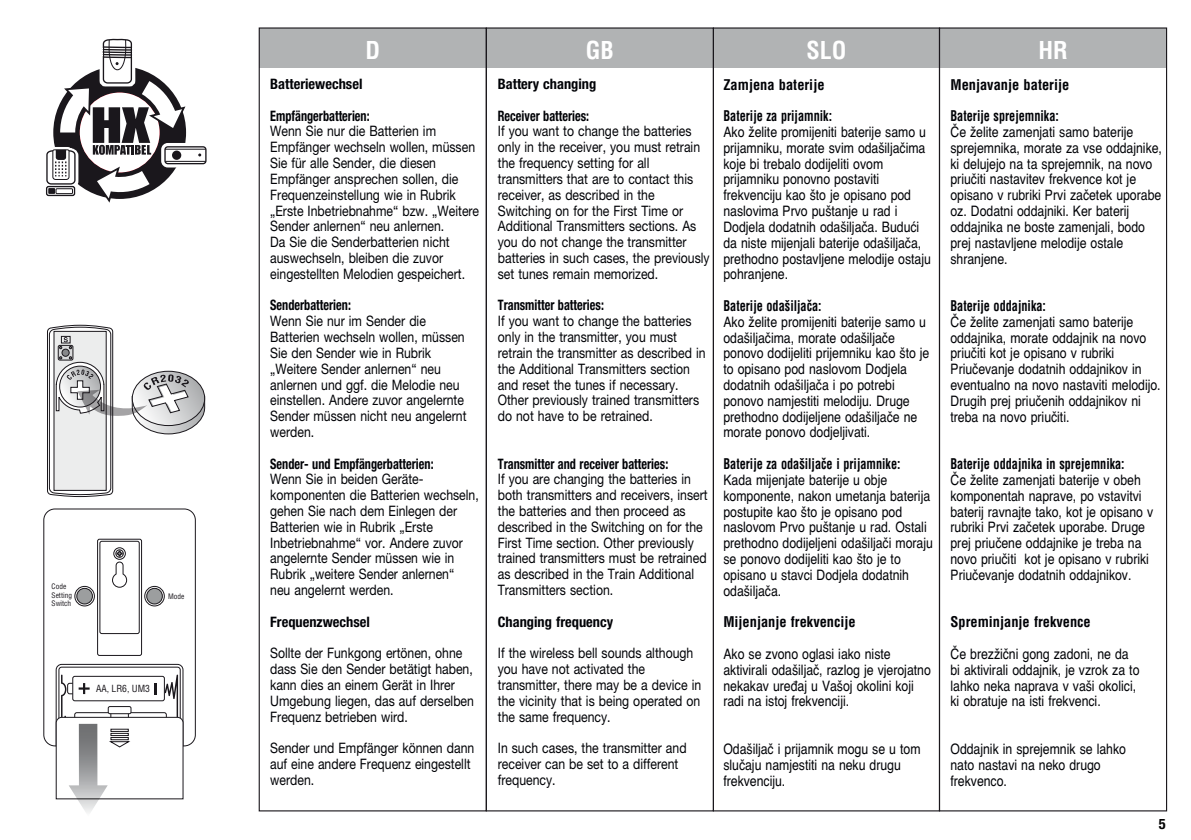
<style>
.page{position:relative;width:1191px;height:840px;background:#fff}
.page>*{position:absolute;margin:0;border:0;box-sizing:border-box;transform-origin:0 0}
.t1{font:700 condensed 24px "Helvetica";color:#fff}
.t2{font:14.4px/15.8px "Helvetica Neue";color:#000206;scale:.85 1}
.t3{font:14.4px/15.8px "Helvetica LTCE";color:#000206;scale:.85 1}
.t4{font:700 condensed 14.4px/31.6px "Helvetica LTCE";color:#000206}
.t5{font:700 condensed 14.4px "Helvetica LTCE";color:#000206;scale:.85 1}
.t6{font:700 condensed 14.4px/31.6px "Helvetica Neue";color:#000206}
.t7{font:700 condensed 14.4px "Helvetica Neue";color:#000206;scale:.85 1}
.t8{font:700 condensed 14.4px "Helvetica Neue";color:#000}
.t9{font:condensed 9.6px "Helvetica";color:#1a171c}
.t10{font:condensed 7.4px/8.8px "Helvetica";color:#1a171c}
</style>
<div class="page">
<div style="left:259px;top:28px;width:907px;height:39px;background:#b1b3b4"></div>
<div style="left:939px;top:27px;width:228px;height:784px;border:1px solid #1a171c"></div>
<div style="left:161px;top:143px;width:49px;height:24px;border:8px solid #fff;border-radius:3px"></div>
<svg style="left:165px;top:147px;width:41px;height:16px"></svg>
<hr style="left:165px;top:149px;width:41px;height:1px;background:#1a171c">
<hr style="left:165px;top:161px;width:41px;height:1px;background:#1a171c">
<div style="left:164px;top:146px;width:42px;height:18px;border:1px solid #1a171c;border-radius:3px"></div>
<svg style="left:46px;top:38px;width:143px;height:165px"></svg>
<div style="left:43px;top:508px;width:153px;height:238px;border:1px solid #1a171c;border-radius:11px"></div>
<div style="left:97px;top:538px;width:45px;height:117px;border:1px solid #1a171c;border-radius:2px"></div>
<div style="left:100px;top:540px;width:40px;height:93px;border:1px solid #1a171c;border-radius:2px"></div>
<div style="left:113px;top:547px;width:13px;height:12px;border:1px solid #1a171c;border-radius:50%"></div>
<div style="left:115px;top:549px;width:9px;height:8px;border:1px solid #1a171c;border-radius:50%"></div>
<svg style="left:112px;top:550px;width:15px;height:37px"></svg>
<div style="left:75px;top:585px;width:20px;height:21px;border:1px solid #1a171c;border-radius:50%"></div>
<div style="left:77px;top:588px;width:15px;height:15px;background:#9c9e9f;border-radius:50%"></div>
<div style="left:76px;top:587px;width:17px;height:17px;border:1px solid #1a171c;border-radius:50%"></div>
<div style="left:144px;top:585px;width:21px;height:21px;border:1px solid #1a171c;border-radius:50%"></div>
<div style="left:147px;top:588px;width:15px;height:15px;background:#9c9e9f;border-radius:50%"></div>
<div style="left:146px;top:587px;width:17px;height:17px;border:1px solid #1a171c;border-radius:50%"></div>
<svg style="left:47px;top:324px;width:158px;height:173px"></svg>
<svg style="left:55px;top:663px;width:129px;height:150px"></svg>
<p class="t10" style="left:52px;top:581px;width:22px">Code<br>Setting<br>Switch</p>
<p class="t10" style="left:168px;top:591px;width:18px">Mode</p>
<p class="t9" style="left:96px;top:682px;width:55px">AA, LR6, UM3</p>
<h1 class="t1" style="left:365px;top:35px;width:16px">D</h1>
<h1 class="t1" style="left:586px;top:35px;width:30px">GB</h1>
<h1 class="t1" style="left:806px;top:35px;width:42px">SLO</h1>
<h1 class="t1" style="left:1038px;top:35px;width:31px">HR</h1>
<p class="t6" style="left:270px;top:68px;width:101px">Batteriewechsel<br>Empfängerbatterien:</p>
<p class="t2" style="left:270px;top:123px;width:247px">Wenn Sie nur die Batterien im Empfänger wechseln wollen, müssen Sie für alle Sender, die diesen Empfänger ansprechen sollen, die Frequenzeinstellung wie in Rubrik „Erste Inbetriebnahme“ bzw. „Weitere Sender anlernen“ neu anlernen.<br>Da Sie die Senderbatterien nicht auswechseln, bleiben die zuvor eingestellten Melodien gespeichert.</p>
<p class="t7" style="left:270px;top:296px;width:96px">Senderbatterien:</p>
<p class="t2" style="left:270px;top:313px;width:232px">Wenn Sie nur im Sender die<br>Batterien wechseln wollen, müssen<br>Sie den Sender wie in Rubrik „Weitere Sender anlernen“ neu anlernen und ggf. die Melodie neu einstellen. Andere zuvor angelernte<br>Sender müssen nicht neu angelernt werden.</p>
<p class="t7" style="left:270px;top:454px;width:194px">Sender- und Empfängerbatterien:</p>
<p class="t2" style="left:270px;top:471px;width:247px">Wenn Sie in beiden Geräte&shy;komponenten die Batterien wechseln, gehen Sie nach dem Einlegen der<br>Batterien wie in Rubrik „Erste<br>Inbetriebnahme“ vor. Andere zuvor angelernte Sender müssen wie in<br>Rubrik „weitere Sender anlernen“<br>neu angelernt werden.</p>
<p class="t6" style="left:270px;top:605px;width:101px">Frequenzwechsel</p>
<p class="t2" style="left:270px;top:645px;width:241px">Sollte der Funkgong ertönen, ohne dass Sie den Sender betätigt haben, kann dies an einem Gerät in Ihrer<br>Umgebung liegen, das auf derselben<br>Frequenz betrieben wird.</p>
<p class="t2" style="left:270px;top:739px;width:241px">Sender und Empfänger können dann auf eine andere Frequenz eingestellt werden.</p>
<p class="t6" style="left:498px;top:68px;width:100px">Battery changing<br>Receiver batteries:</p>
<p class="t2" style="left:498px;top:123px;width:251px">If you want to change the batteries only in the receiver, you must retrain the frequency setting for all transmitters that are to contact this receiver, as described in the Switching on for the First Time or Additional Transmitters sections. As you do not change the transmitter batteries in such cases, the previously set tunes remain memorized.</p>
<p class="t7" style="left:498px;top:296px;width:126px">Transmitter batteries:</p>
<p class="t2" style="left:498px;top:313px;width:246px">If you want to change the batteries only in the transmitter, you must retrain the transmitter as described in the Additional Transmitters section and reset the tunes if necessary.<br>Other previously trained transmitters do not have to be retrained.</p>
<p class="t7" style="left:498px;top:454px;width:202px">Transmitter and receiver batteries:</p>
<p class="t2" style="left:498px;top:471px;width:248px">If you are changing the batteries in both transmitters and receivers, insert the batteries and then proceed as described in the Switching on for the First Time section. Other previously trained transmitters must be retrained as described in the Train Additional Transmitters section.</p>
<p class="t6" style="left:498px;top:605px;width:117px">Changing frequency</p>
<p class="t2" style="left:498px;top:645px;width:241px">If the wireless bell sounds although you have not activated the transmitter, there may be a device in the vicinity that is being operated on the same frequency.</p>
<p class="t2" style="left:498px;top:739px;width:224px">In such cases, the transmitter and receiver can be set to a different frequency.</p>
<p class="t4" style="left:723px;top:68px;width:110px">Zamjena baterije<br>Baterije za prijamnik:</p>
<p class="t3" style="left:723px;top:124px;width:246px">Ako želite promijeniti baterije samo u prijamniku, morate svim odašiljačima koje bi trebalo dodijeliti ovom prijamniku ponovno postaviti frekvenciju kao što je opisano pod naslovima Prvo puštanje u rad i Dodjela dodatnih odašiljača. Budući da niste mijenjali baterije odašiljača, prethodno postavljene melodije ostaju pohranjene.</p>
<p class="t5" style="left:723px;top:296px;width:117px">Baterije odašiljača:</p>
<p class="t3" style="left:723px;top:314px;width:244px">Ako želite promijeniti baterije samo u odašiljačima, morate odašiljače ponovo dodijeliti prijemniku kao što je to opisano pod naslovom Dodjela dodatnih odašiljača i po potrebi ponovo namjestiti melodiju. Druge prethodno dodijeljene odašiljače ne morate ponovo dodjeljivati.</p>
<p class="t5" style="left:723px;top:454px;width:210px">Baterije za odašiljače i prijamnike:</p>
<p class="t3" style="left:723px;top:472px;width:248px">Kada mijenjate baterije u obje komponente, nakon umetanja baterija postupite kao što je opisano pod naslovom Prvo puštanje u rad. Ostali prethodno dodijeljeni odašiljači moraju se ponovo dodijeliti kao što je to opisano u stavci Dodjela dodatnih odašiljača.</p>
<p class="t4" style="left:723px;top:606px;width:134px">Mijenjanje frekvencije</p>
<p class="t3" style="left:723px;top:645px;width:245px">Ako se zvono oglasi iako niste aktivirali odašiljač, razlog je vjerojatno nekakav uređaj u Vašoj okolini koji radi na istoj frekvenciji.</p>
<p class="t3" style="left:723px;top:740px;width:233px">Odašiljač i prijamnik mogu se u tom slučaju namjestiti na neku drugu frekvenciju.</p>
<p class="t4" style="left:950px;top:68px;width:120px">Menjavanje baterije<br>Baterije sprejemnika:</p>
<p class="t3" style="left:950px;top:124px;width:250px">Če želite zamenjati samo baterije sprejemnika, morate za vse oddajnike, ki delujejo na ta sprejemnik, na novo priučiti nastavitev frekvence kot je opisano v rubriki Prvi začetek uporabe oz. Dodatni oddajniki. Ker baterij oddajnika ne boste zamenjali, bodo prej nastavljene melodije ostale shranjene.</p>
<p class="t5" style="left:950px;top:296px;width:114px">Baterije oddajnika:</p>
<p class="t3" style="left:950px;top:314px;width:249px">Če želite zamenjati samo baterije oddajnika, morate oddajnik na novo priučiti kot je opisano v rubriki Priučevanje dodatnih oddajnikov in eventualno na novo nastaviti melodijo.<br>Drugih prej priučenih oddajnikov ni treba na novo priučiti.</p>
<p class="t5" style="left:950px;top:454px;width:206px">Baterije oddajnika in sprejemnika:</p>
<p class="t3" style="left:950px;top:472px;width:240px">Če želite zamenjati baterije v obeh komponentah naprave, po vstavitvi baterij ravnajte tako, kot je opisano v rubriki Prvi začetek uporabe. Druge prej priučene oddajnike je treba na novo priučiti kot je opisano v rubriki Priučevanje dodatnih oddajnikov.</p>
<p class="t4" style="left:950px;top:606px;width:142px">Spreminjanje frekvence</p>
<p class="t3" style="left:950px;top:645px;width:224px">Če brezžični gong zadoni, ne da bi aktivirali oddajnik, je vzrok za to lahko neka naprava v vaši okolici, ki obratuje na isti frekvenci.</p>
<p class="t3" style="left:950px;top:740px;width:208px">Oddajnik in sprejemnik se lahko nato nastavi na neko drugo frekvenco.</p>
<p class="t8" style="left:1159px;top:814px;width:8px">5</p>
</div>
